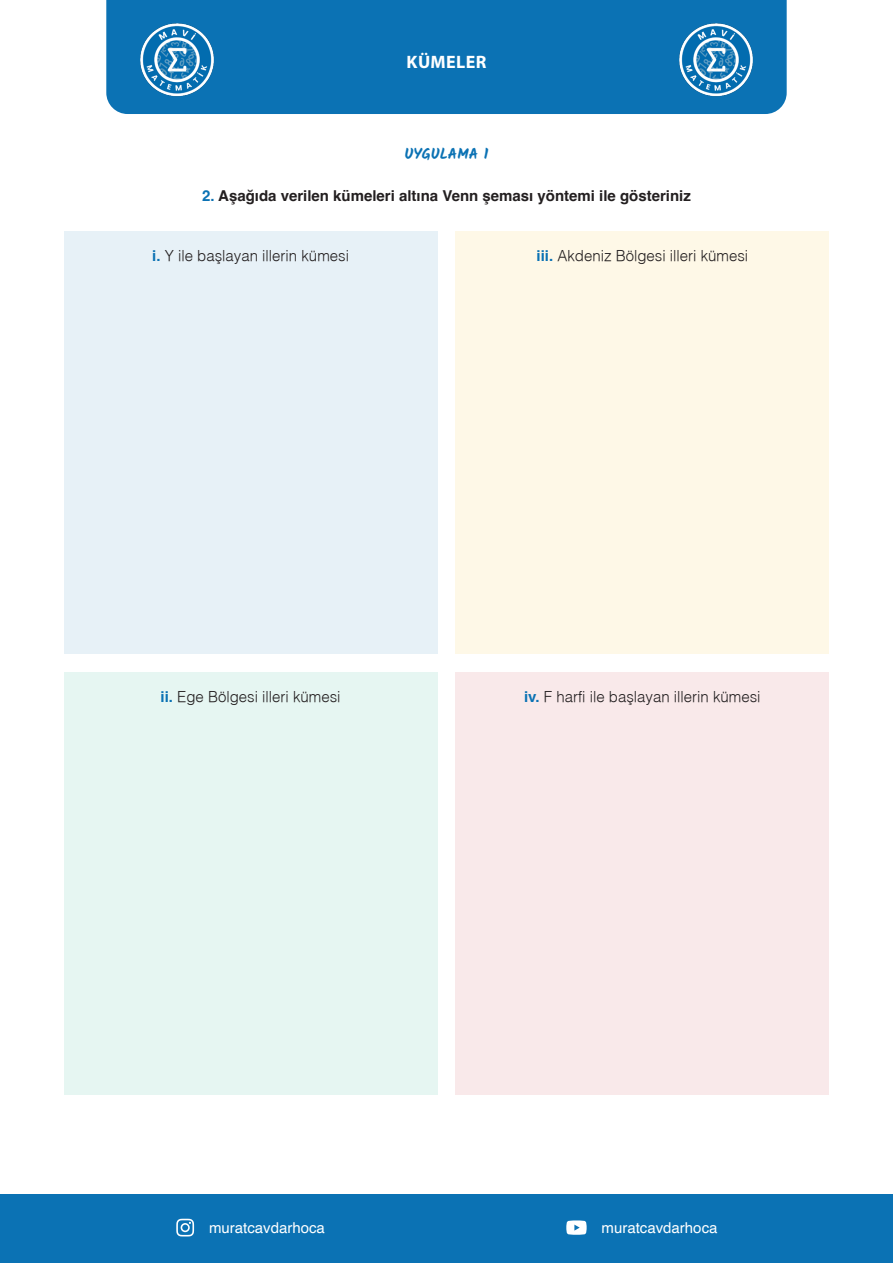
<style>
.page{position:relative;width:893px;height:1263px;background:#fff}
.page>*{position:absolute;margin:0;border:0;box-sizing:border-box;transform-origin:0 0}
.t1{font:700 18px "Myriad Pro";letter-spacing:.02em;color:#fff}
.t2{font:300 15px "Helvetica";color:#231f20}
.t3{font:700 15px "Helvetica";color:#231f20}
.t4{font:15px "Helvetica";color:#fff}
.t5{font:700 15px "Kalam";color:#0b72b4}
.s1{color:#0b72b4}
.s2{font-weight:700;color:#0b72b4}
</style>
<div class="page">
<div style="left:106px;top:0;width:681px;height:114px;background:#0b72b4"></div>
<div style="left:0;top:1194px;width:892px;height:69px;background:#0b72b4"></div>
<svg style="left:176px;top:1219px;width:18px;height:17px"></svg>
<svg style="left:566px;top:1220px;width:21px;height:15px"></svg>
<img style="left:136px;top:21px;width:82px;height:81px">
<img style="left:675px;top:21px;width:82px;height:81px">
<div style="left:64px;top:231px;width:373px;height:423px;background:#e7f1f7"></div>
<div style="left:64px;top:672px;width:373px;height:423px;background:#e6f6f2"></div>
<div style="left:455px;top:231px;width:374px;height:423px;background:#fef8e7"></div>
<div style="left:455px;top:672px;width:374px;height:423px;background:#f9e9ea"></div>
<p class="t1" style="left:407px;top:50px;width:81px">KÜMELER</p>
<p class="t5" style="left:404px;top:145px;width:85px">UYGULAMA 1</p>
<p class="t3" style="left:202px;top:187px;width:490px"><span class="s1">2.</span> Aşağıda verilen kümeleri altına Venn şeması yöntemi ile gösteriniz</p>
<p class="t2" style="left:152px;top:246px;width:198px"><span class="s2">i.</span> Y ile başlayan illerin kümesi</p>
<p class="t2" style="left:536px;top:246px;width:213px"><span class="s2">iii.</span> Akdeniz Bölgesi illeri kümesi</p>
<p class="t2" style="left:161px;top:687px;width:182px"><span class="s2">ii.</span> Ege Bölgesi illeri kümesi</p>
<p class="t2" style="left:524px;top:687px;width:238px"><span class="s2">iv.</span> F harfi ile başlayan illerin kümesi</p>
<p class="t4" style="left:209px;top:1216px;width:117px">muratcavdarhoca</p>
<p class="t4" style="left:602px;top:1216px;width:117px">muratcavdarhoca</p>
</div>
